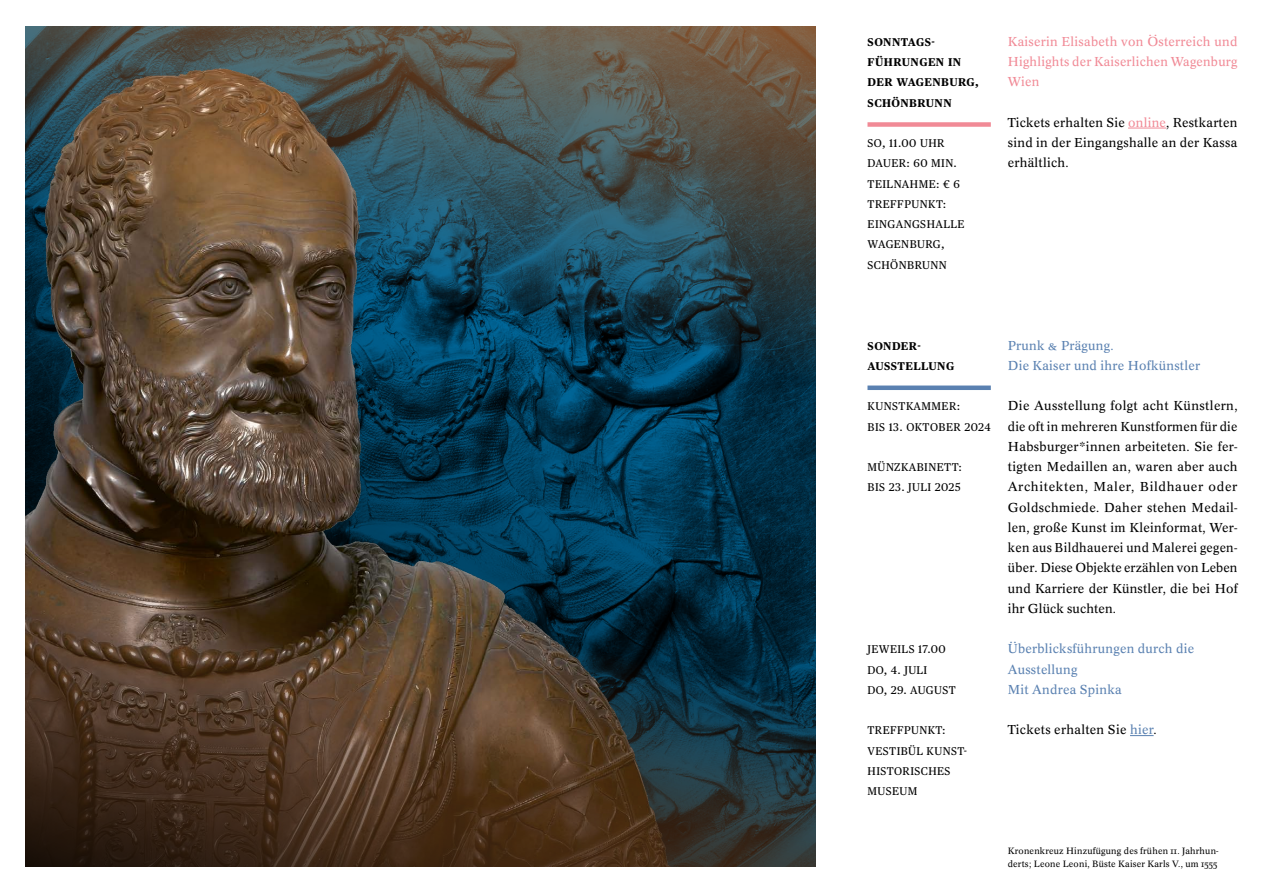
<style>
.page{position:relative;width:1263px;height:893px;background:#fff}
.page>*{position:absolute;margin:0;border:0;box-sizing:border-box;transform-origin:0 0}
.t1{font:12.75px/20.2px "Concorde BQ";letter-spacing:.02em;color:#000;text-align:justify}
.t2{font:12.75px/20.2px "Concorde BQ";letter-spacing:.02em;color:#5a81b1}
.t3{font:12.75px/20.2px "Concorde BQ";letter-spacing:.02em;color:#f18a96;text-align:justify}
.t4{font:11.25px/20.2px "Publico Text";letter-spacing:.04em;color:#000}
.t5{font:700 11.25px/20.2px "Publico Text";letter-spacing:.04em;color:#000}
.t6{font:9px/13.5px "Concorde BQ";letter-spacing:.02em;color:#000}
.s1{color:#f18a96}
.s2{color:#5a81b1}
</style>
<div class="page">
<img style="left:25px;top:446px;width:791px;height:19px">
<svg style="left:25px;top:465px;width:791px;height:15px;background:#26404b"></svg>
<svg style="left:25px;top:480px;width:791px;height:387px;background:#363530"></svg>
<img style="left:25px;top:26px;width:791px;height:420px">
<div style="left:867px;top:122px;width:124px;height:5px;background:#f18a96"></div>
<div style="left:867px;top:385px;width:124px;height:5px;background:#5a81b1"></div>
<hr style="left:1128px;top:128px;width:38px;height:1px;background:#f18a96">
<svg style="left:1130px;top:735px;width:23px;height:1px"></svg>
<p class="t5" style="left:867px;top:31px;width:113px">SONNTAGS-<br>FÜHRUNGEN IN<br>DER WAGENBURG,<br>SCHÖNBRUNN</p>
<p class="t4" style="left:867px;top:132px;width:98px">SO, 11.00 UHR<br>DAUER: 60 MIN.<br>TEILNAHME: € 6<br>TREFFPUNKT:<br>EINGANGSHALLE<br>WAGENBURG,<br>SCHÖNBRUNN</p>
<p class="t3" style="left:1008px;top:31px;width:231px">Kaiserin Elisabeth von Österreich und Highlights der Kaiserlichen Wagenburg Wien</p>
<p class="t1" style="left:1008px;top:112px;width:231px">Tickets erhalten Sie <span class="s1">online</span>, Restkarten sind in der Eingangshalle an der Kassa erhältlich.</p>
<p class="t5" style="left:867px;top:335px;width:88px">SONDER-<br>AUSSTELLUNG</p>
<p class="t4" style="left:867px;top:396px;width:125px">KUNSTKAMMER:<br>BIS 13. OKTOBER 2024</p>
<p class="t4" style="left:867px;top:456px;width:96px">MÜNZKABINETT:<br>BIS 23. JULI 2025</p>
<p class="t4" style="left:867px;top:639px;width:90px">JEWEILS 17.00<br>DO, 4. JULI<br>DO, 29. AUGUST</p>
<p class="t4" style="left:867px;top:720px;width:101px">TREFFPUNKT:<br>VESTIBÜL KUNST-<br>HISTORISCHES<br>MUSEUM</p>
<p class="t2" style="left:1008px;top:335px;width:194px">Prunk &amp; Prägung.<br>Die Kaiser und ihre Hofkünstler</p>
<p class="t1" style="left:1008px;top:396px;width:231px">Die Ausstellung folgt acht Künstlern, die oft in mehreren Kunstformen für die Habsburger*innen arbeiteten. Sie fer&shy;tigten Medaillen an, waren aber auch Architekten, Maler, Bildhauer oder Goldschmiede. Daher stehen Medail&shy;len, große Kunst im Kleinformat, Wer&shy;ken aus Bildhauerei und Malerei gegen&shy;über. Diese Objekte erzählen von Leben und Karriere der Künstler, die bei Hof ihr Glück suchten.</p>
<p class="t2" style="left:1008px;top:639px;width:188px">Überblicksführungen durch die<br>Ausstellung<br>Mit Andrea Spinka</p>
<p class="t1" style="left:1008px;top:720px;width:150px">Tickets erhalten Sie <span class="s2">hier</span>.</p>
<p class="t6" style="left:1008px;top:844px;width:212px">Kronenkreuz Hinzufügung des frühen 11. Jahrhun&shy;derts; Leone Leoni, Büste Kaiser Karls V., um 1555</p>
</div>
